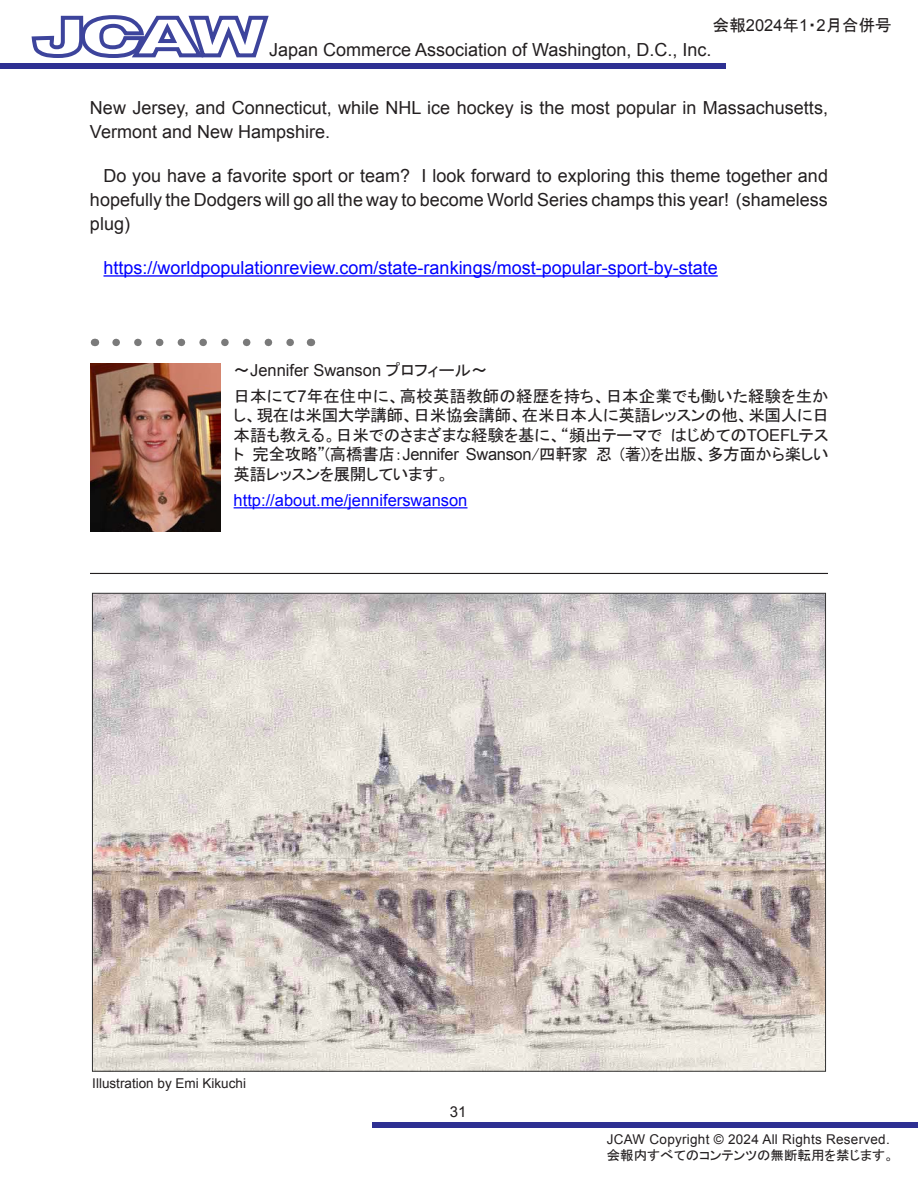
<style>
.page{position:relative;width:918px;height:1188px;background:#fff}
.page>*{position:absolute;margin:0;border:0;box-sizing:border-box;transform-origin:0 0}
.t1{font:18px/24px "Arial";color:#231f20}
.t2{font:18px "Arial";color:#00f}
.t3{font:16.5px/19.5px "MS P Gothic";letter-spacing:-.02em;color:#231f20;text-align:justify}
.t4{font:16.5px "Arial";color:#00f}
.t5{font:16.5px "Arial";color:#231f20}
.t6{font:15px "Arial";color:#231f20}
.t7{font:13.5px "Arial";letter-spacing:.02em;color:#231f20}
.t8{font:13.5px "Arial";color:#231f20}
.t9{font:13.5px "MS P Gothic";color:#231f20}
.s1{font-family:"Arial"}
.s2{font-family:"MS P Gothic"}
</style>
<div class="page">
<div style="left:1px;top:63px;width:725px;height:6px;background:#2e3092"></div>
<svg style="left:31px;top:15px;width:238px;height:43px"></svg>
<div style="left:372px;top:1123px;width:545px;height:5px;background:#2e3092"></div>
<hr style="left:103px;top:275px;width:615px;height:2px;background:#00f">
<hr style="left:234px;top:507px;width:234px;height:1px;background:#00f">
<img style="left:91px;top:364px;width:129px;height:167px">
<svg style="left:116px;top:339px;width:178px;height:7px"></svg>
<hr style="left:90px;top:573px;width:738px;height:1px;background:#231f20">
<img style="left:94px;top:595px;width:730px;height:474px">
<p class="t3" style="left:713px;top:15px;width:180px">会報<span class="s1">2024</span>年<span class="s1">1</span>・<span class="s1">2</span>月合併号</p>
<p class="t1" style="left:269px;top:38px;width:444px">Japan Commerce Association of Washington, D.C., Inc.</p>
<p class="t1" style="left:90px;top:95px;width:740px">New Jersey, and Connecticut, while NHL ice hockey is the most popular in Massachusetts,<br>Vermont and New Hampshire.</p>
<p class="t1" style="left:90px;top:164px;width:740px;text-align:justify;text-indent:13px">Do you have a favorite sport or team? I look forward to exploring this theme together and hopefully the Dodgers will go all the way to become World Series champs this year! (shameless plug)</p>
<p class="t2" style="left:103px;top:256px;width:616px">https://worldpopulationreview.com/state-rankings/most-popular-sport-by-state</p>
<p class="t5" style="left:234px;top:359px;width:255px"><span class="s2">〜</span>Jennifer Swanson <span class="s2">プロフィール〜</span></p>
<p class="t3" style="left:234px;top:386px;width:597px">日本にて<span class="s1">7</span>年在住中に、高校英語教師の経歴を持ち、日本企業でも働いた経験を生かし、現在は米国大学講師、日米協会講師、在米日本人に英語レッスンの他、米国人に日本語も教える。日米でのさまざまな経験を基に、“頻出テーマではじめての<span class="s1">TOEFL</span>テスト完全攻略”(高橋書店：<span class="s1">Jennifer Swanson</span>/四軒家 忍 (著))を出版、多方面から楽しい英語レッスンを展開しています。</p>
<p class="t4" style="left:234px;top:489px;width:235px">http://about.me/jenniferswanson</p>
<p class="t8" style="left:92px;top:1074px;width:155px">Illustration by Emi Kikuchi</p>
<p class="t6" style="left:450px;top:1102px;width:18px">31</p>
<p class="t7" style="left:607px;top:1130px;width:285px">JCAW Copyright © 2024 All Rights Reserved.</p>
<p class="t9" style="left:607px;top:1149px;width:289px">会報内すべてのコンテンツの無断転用を禁じます。</p>
</div>
